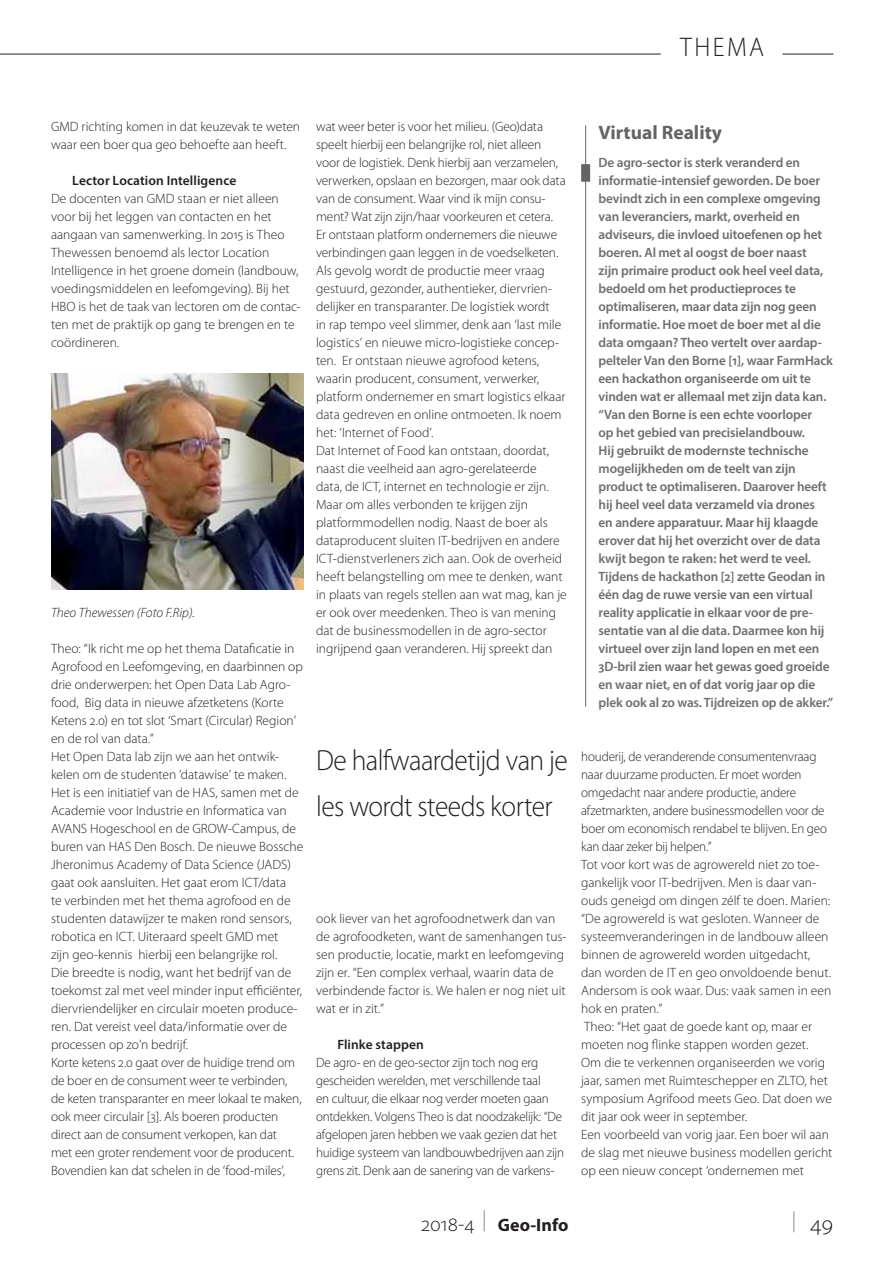
<style>
.page{position:relative;width:893px;height:1263px;background:#fff}
.page>*{position:absolute;margin:0;border:0;box-sizing:border-box;transform-origin:0 0}
.t1{font:300 29.25px/46.5px "Myriad Pro";letter-spacing:-.02em;color:#231f20;scale:.94 1}
.t2{font:300 27px "Myriad Pro";letter-spacing:.1em;color:#231f20;scale:.94 1}
.t3{font:300 24px "Myriad Pro";color:#231f20}
.t4{font:300 21px "Myriad Pro";color:#808285}
.t5{font:700 19.5px "Myriad Pro";color:#636466}
.t6{font:700 18px "Myriad Pro";color:#231f20}
.t7{font:300 13.5px/18px "Myriad Pro";color:#231f20}
.t8{font:600 13.5px/18px "Myriad Pro";letter-spacing:-.01em;color:#6d6e70}
.t9{font:600 13.5px "Myriad Pro";letter-spacing:.005em;color:#231f20}
.t10{font:italic 300 13.5px "Myriad Pro";color:#231f20}
.s1{font-weight:300;font-size:21px}
</style>
<div class="page">
<hr style="left:585px;top:125px;width:1px;height:582px;background:#636466">
<div style="left:581px;top:164px;width:9px;height:18px;background:#636466"></div>
<hr style="left:0;top:54px;width:660px;height:1px;background:#231f20">
<hr style="left:783px;top:54px;width:50px;height:1px;background:#231f20">
<img style="left:51px;top:373px;width:252px;height:217px">
<h2 class="t2" style="left:680px;top:37px;width:91px">THEMA</h2>
<p class="t7" style="left:51px;top:118px;width:251px">GMD richting komen in dat keuzevak te weten waar een boer qua geo behoefte aan heeft.</p>
<p class="t9" style="left:72px;top:175px;width:166px">Lector Location Intelligence</p>
<p class="t7" style="left:51px;top:190px;width:251px">De docenten van GMD staan er niet alleen voor bij het leggen van contacten en het aangaan van samenwerking. In 2015 is Theo Thewessen benoemd als lector Location Intelligence in het groene domein (landbouw, voedingsmiddelen en leefomgeving). Bij het HBO is het de taak van lectoren om de contac&shy;ten met de praktijk op gang te brengen en te coördineren.</p>
<p class="t10" style="left:51px;top:607px;width:146px">Theo Thewessen (Foto F.Rip).</p>
<p class="t7" style="left:51px;top:640px;width:254px">Theo: “Ik richt me op het thema Dataficatie in Agrofood en Leefomgeving, en daarbinnen op drie onderwerpen: het Open Data Lab Agro&shy;food, Big data in nieuwe afzetketens (Korte Ketens 2.0) en tot slot ‘Smart (Circular) Region’ en de rol van data.”<br>Het Open Data lab zijn we aan het ontwik&shy;kelen om de studenten ‘datawise’ te maken.<br>Het is een initiatief van de HAS, samen met de Academie voor Industrie en Informatica van AVANS Hogeschool en de GROW-Campus, de buren van HAS Den Bosch. De nieuwe Bossche Jheronimus Academy of Data Science (JADS) gaat ook aansluiten. Het gaat erom ICT/data<br>te verbinden met het thema agrofood en de studenten datawijzer te maken rond sensors, robotica en ICT. Uiteraard speelt GMD met<br>zijn geo-kennis hierbij een belangrijke rol.<br>Die breedte is nodig, want het bedrijf van de toekomst zal met veel minder input efficiënter, diervriendelijker en circulair moeten produce&shy;ren. Dat vereist veel data/informatie over de processen op zo’n bedrijf.<br>Korte ketens 2.0 gaat over de huidige trend om de boer en de consument weer te verbinden, de keten transparanter en meer lokaal te maken, ook meer circulair [3]. Als boeren producten direct aan de consument verkopen, kan dat<br>met een groter rendement voor de producent.<br>Bovendien kan dat schelen in de ‘food-miles’,</p>
<p class="t7" style="left:316px;top:118px;width:252px">wat weer beter is voor het milieu. (Geo)data speelt hierbij een belangrijke rol, niet alleen voor de logistiek. Denk hierbij aan verzamelen, verwerken, opslaan en bezorgen, maar ook data van de consument. Waar vind ik mijn consu&shy;ment? Wat zijn zijn/haar voorkeuren et cetera.<br>Er ontstaan platform ondernemers die nieuwe verbindingen gaan leggen in de voedselketen.<br>Als gevolg wordt de productie meer vraag gestuurd, gezonder, authentieker, diervrien&shy;delijker en transparanter. De logistiek wordt<br>in rap tempo veel slimmer, denk aan ‘last mile logistics’ en nieuwe micro-logistieke concep&shy;ten. Er ontstaan nieuwe agrofood ketens, waarin producent, consument, verwerker, platform ondernemer en smart logistics elkaar data gedreven en online ontmoeten. Ik noem het: ‘Internet of Food’.<br>Dat Internet of Food kan ontstaan, doordat, naast die veelheid aan agro-gerelateerde<br>data, de ICT, internet en technologie er zijn.<br>Maar om alles verbonden te krijgen zijn platformmodellen nodig. Naast de boer als dataproducent sluiten IT-bedrijven en andere ICT-dienstverleners zich aan. Ook de overheid heeft belangstelling om mee te denken, want in plaats van regels stellen aan wat mag, kan je er ook over meedenken. Theo is van mening dat de businessmodellen in de agro-sector ingrijpend gaan veranderen. Hij spreekt dan</p>
<h3 class="t5" style="left:599px;top:125px;width:125px">Virtual Reality</h3>
<p class="t8" style="left:599px;top:154px;width:236px">De agro-sector is sterk veranderd en informatie-intensief geworden. De boer bevindt zich in een complexe omgeving van leveranciers, markt, overheid en adviseurs, die invloed uitoefenen op het boeren. Al met al oogst de boer naast<br>zijn primaire product ook heel veel data, bedoeld om het productieproces te optimaliseren, maar data zijn nog geen informatie. Hoe moet de boer met al die data omgaan? Theo vertelt over aardap&shy;pelteler Van den Borne [1], waar FarmHack een hackathon organiseerde om uit te vinden wat er allemaal met zijn data kan. “Van den Borne is een echte voorloper<br>op het gebied van precisielandbouw.<br>Hij gebruikt de modernste technische mogelijkheden om de teelt van zijn product te optimaliseren. Daarover heeft hij heel veel data verzameld via drones<br>en andere apparatuur. Maar hij klaagde erover dat hij het overzicht over de data kwijt begon te raken: het werd te veel.<br>Tijdens de hackathon [2] zette Geodan in één dag de ruwe versie van een virtual reality applicatie in elkaar voor de pre&shy;sentatie van al die data. Daarmee kon hij virtueel over zijn land lopen en met een 3D-bril zien waar het gewas goed groeide en waar niet, en of dat vorig jaar op die plek ook al zo was. Tijdreizen op de akker.”</p>
<h1 class="t1" style="left:316px;top:740px;width:269px">De halfwaardetijd van je les wordt steeds korter</h1>
<p class="t7" style="left:316px;top:910px;width:252px">ook liever van het agrofoodnetwerk dan van de agrofoodketen, want de samenhangen tus&shy;sen productie, locatie, markt en leefomgeving zijn er. “Een complex verhaal, waarin data de verbindende factor is. We halen er nog niet uit wat er in zit.”</p>
<p class="t9" style="left:337px;top:1039px;width:88px">Flinke stappen</p>
<p class="t7" style="left:316px;top:1054px;width:249px">De agro- en de geo-sector zijn toch nog erg gescheiden werelden, met verschillende taal<br>en cultuur, die elkaar nog verder moeten gaan ontdekken. Volgens Theo is dat noodzakelijk: “De afgelopen jaren hebben we vaak gezien dat het huidige systeem van landbouwbedrijven aan zijn grens zit. Denk aan de sanering van de varkens-</p>
<p class="t7" style="left:581px;top:748px;width:253px">houderij, de veranderende consumentenvraag naar duurzame producten. Er moet worden omgedacht naar andere productie, andere afzetmarkten, andere businessmodellen voor de boer om economisch rendabel te blijven. En geo kan daar zeker bij helpen.”<br>Tot voor kort was de agrowereld niet zo toe&shy;gankelijk voor IT-bedrijven. Men is daar van&shy;ouds geneigd om dingen zélf te doen. Marien: “De agrowereld is wat gesloten. Wanneer de systeemveranderingen in de landbouw alleen binnen de agrowereld worden uitgedacht, dan worden de IT en geo onvoldoende benut.<br>Andersom is ook waar. Dus: vaak samen in een hok en praten.”<br>Theo: “Het gaat de goede kant op, maar er moeten nog flinke stappen worden gezet.<br>Om die te verkennen organiseerden we vorig jaar, samen met Ruimteschepper en ZLTO, het symposium Agrifood meets Geo. Dat doen we dit jaar ook weer in september.<br>Een voorbeeld van vorig jaar. Een boer wil aan de slag met nieuwe business modellen gericht op een nieuw concept ‘ondernemen met</p>
<h3 class="t6" style="left:421px;top:1218px;width:149px"><span class="s1">2018-4</span> <sup>|</sup> Geo-Info</h3>
<h3 class="t3" style="left:810px;top:1215px;width:25px">49</h3>
<h3 class="t4" style="left:792px;top:1212px;width:6px">|</h3>
</div>
